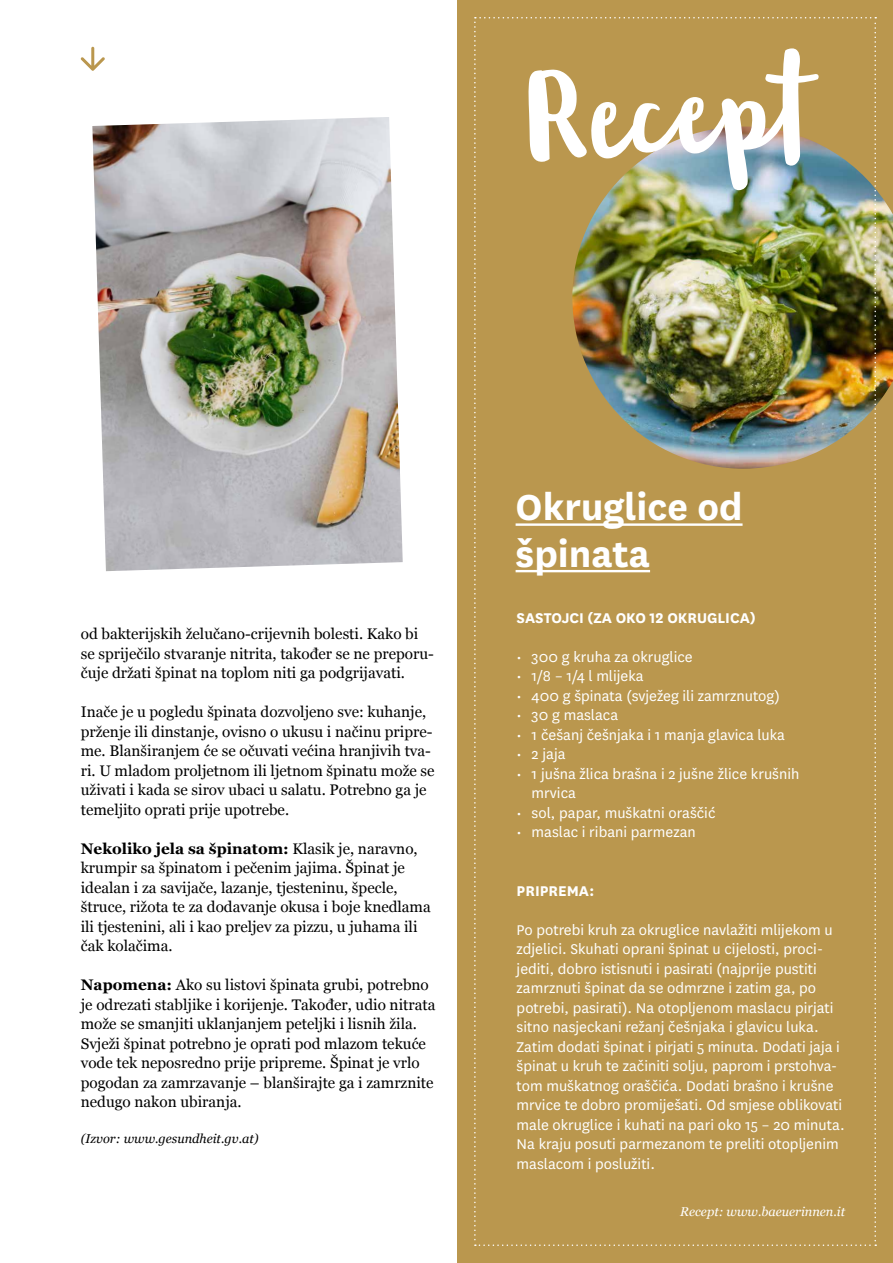
<style>
.page{position:relative;width:893px;height:1263px;background:#fff}
.page>*{position:absolute;margin:0;border:0;box-sizing:border-box;transform-origin:0 0}
.t1{font:102.75px "Blog Script";color:#fff}
.t2{font:700 42.15px/46.5px "National";color:#fff}
.t3{font:16.5px/19.5px "National";color:#fff}
.t4{font:700 16.5px "National";color:#fff}
.t5{font:15.3px/19.5px "Georgia";color:#000}
.t6{font:italic 12.75px "Georgia";color:#000}
.t7{font:italic 12.75px "Georgia";color:#fff}
.s1{font-weight:700}
</style>
<div class="page">
<div style="left:457px;top:0;width:436px;height:1263px;background:#ba974e"></div>
<img style="left:92px;top:117px;width:311px;height:454px">
<svg style="left:81px;top:47px;width:24px;height:24px"></svg>
<img style="left:876px;top:189px;width:17px;height:217px">
<img style="left:474px;top:17px;width:402px;height:1229px">
<h1 class="t1" style="left:521px;top:62px;width:291px;rotate:-3deg">Recept</h1>
<p class="t5" style="left:81px;top:623px;width:355px">od bakterijskih želučano-crijevnih bolesti. Kako bi se spriječilo stvaranje nitrita, također se ne preporu&shy;čuje držati špinat na toplom niti ga podgrijavati.</p>
<p class="t5" style="left:81px;top:701px;width:355px">Inače je u pogledu špinata dozvoljeno sve: kuhanje, prženje ili dinstanje, ovisno o ukusu i načinu pripre&shy;me. Blanširanjem će se očuvati većina hranjivih tva&shy;ri. U mladom proljetnom ili ljetnom špinatu može se uživati i kada se sirov ubaci u salatu. Potrebno ga je temeljito oprati prije upotrebe.</p>
<p class="t5" style="left:81px;top:838px;width:352px"><span class="s1">Nekoliko jela sa špinatom:</span> Klasik je, naravno, krumpir sa špinatom i pečenim jajima. Špinat je idealan i za savijače, lazanje, tjesteninu, špecle, štruce, rižota te za dodavanje okusa i boje knedlama ili tjestenini, ali i kao preljev za pizzu, u juhama ili čak kolačima.</p>
<p class="t5" style="left:81px;top:974px;width:356px"><span class="s1">Napomena:</span> Ako su listovi špinata grubi, potrebno je odrezati stabljike i korijenje. Također, udio nitrata može se smanjiti uklanjanjem peteljki i lisnih žila.<br>Svježi špinat potrebno je oprati pod mlazom tekuće vode tek neposredno prije pripreme. Špinat je vrlo pogodan za zamrzavanje – blanširajte ga i zamrznite nedugo nakon ubiranja.</p>
<p class="t6" style="left:81px;top:1129px;width:179px">(Izvor: www.gesundheit.gv.at)</p>
<h2 class="t2" style="left:516px;top:481px;width:228px">Okruglice od špinata</h2>
<p class="t4" style="left:517px;top:606px;width:241px">SASTOJCI (ZA OKO 12 OKRUGLICA)</p>
<p class="t3" style="left:517px;top:646px;width:178px">• 300 g kruha za okruglice</p>
<p class="t3" style="left:517px;top:666px;width:128px">• 1/8 – 1/4 l mlijeka</p>
<p class="t3" style="left:517px;top:685px;width:265px">• 400 g špinata (svježeg ili zamrznutog)</p>
<p class="t3" style="left:517px;top:705px;width:103px">• 30 g maslaca</p>
<p class="t3" style="left:517px;top:724px;width:270px">• 1 češanj češnjaka i 1 manja glavica luka</p>
<p class="t3" style="left:517px;top:744px;width:50px">• 2 jaja</p>
<p class="t3" style="left:532px;top:763px;width:269px;text-indent:-15px">• 1 jušna žlica brašna i 2 jušne žlice krušnih mrvica</p>
<p class="t3" style="left:517px;top:802px;width:200px">• sol, papar, muškatni oraščić</p>
<p class="t3" style="left:517px;top:822px;width:181px">• maslac i ribani parmezan</p>
<p class="t4" style="left:517px;top:879px;width:79px">PRIPREMA:</p>
<p class="t3" style="left:517px;top:919px;width:330px">Po potrebi kruh za okruglice navlažiti mlijekom u zdjelici. Skuhati oprani špinat u cijelosti, proci&shy;jediti, dobro istisnuti i pasirati (najprije pustiti zamrznuti špinat da se odmrzne i zatim ga, po potrebi, pasirati). Na otopljenom maslacu pirjati sitno nasjeckani režanj češnjaka i glavicu luka.<br>Zatim dodati špinat i pirjati 5 minuta. Dodati jaja i špinat u kruh te začiniti solju, paprom i prstohva&shy;tom muškatnog oraščića. Dodati brašno i krušne mrvice te dobro promiješati. Od smjese oblikovati male okruglice i kuhati na pari oko 15 – 20 minuta.<br>Na kraju posuti parmezanom te preliti otopljenim maslacom i poslužiti.</p>
<p class="t7" style="left:680px;top:1202px;width:166px">Recept: www.baeuerinnen.it</p>
</div>
